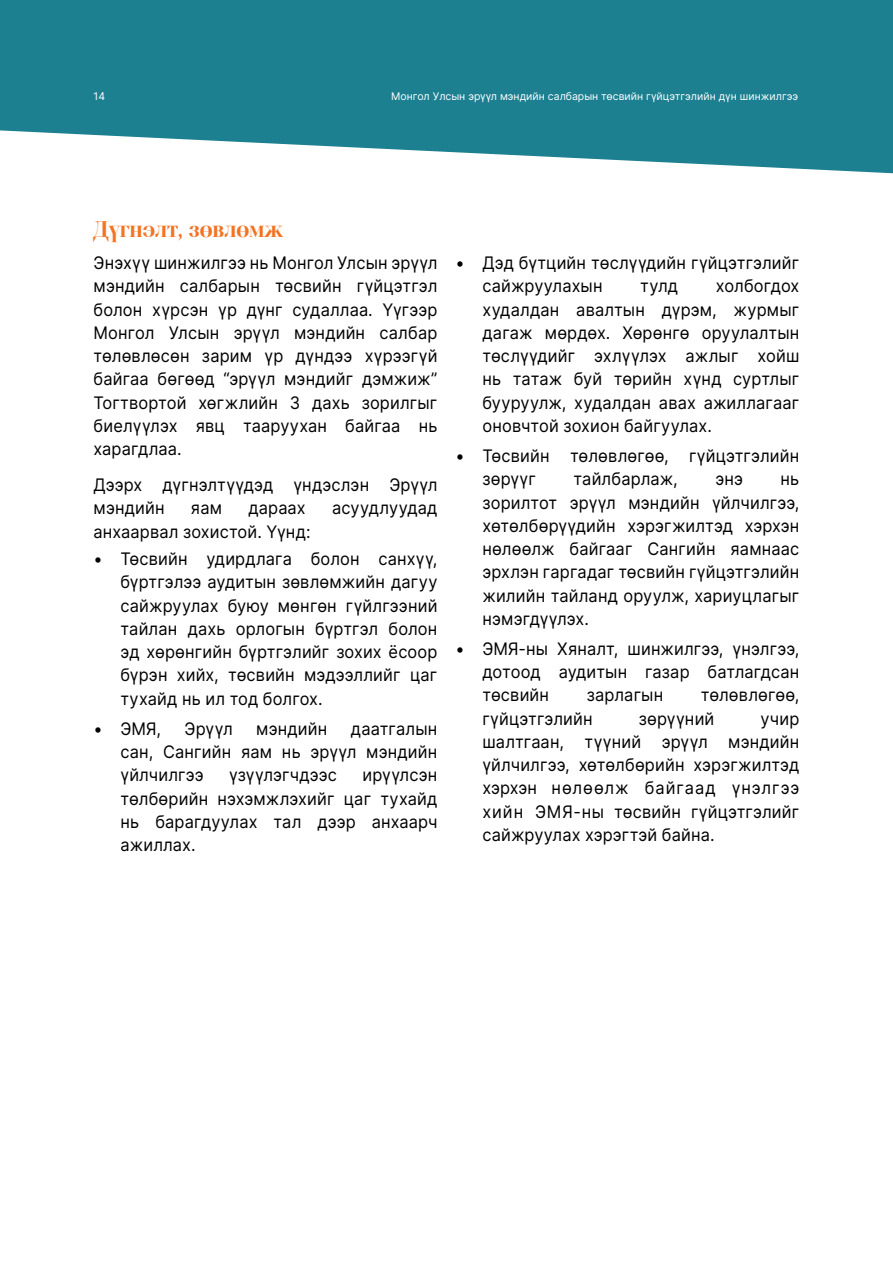
<style>
.page{position:relative;width:893px;height:1263px;background:#fff}
.page>*{position:absolute;margin:0;border:0;box-sizing:border-box;transform-origin:0 0}
.t1{font:600 22.5px "TT Livret Display";color:#f47322}
.t2{font:17.25px/23.2px "Inter V";letter-spacing:.01em;color:#000;text-align:justify;scale:.95 1}
.t3{font:10.5px "Inter V";color:#fff}
</style>
<div class="page">
<svg style="left:0;top:0;width:893px;height:173px;background:#388f9e"></svg>
<p class="t3" style="left:94px;top:89px;width:13px">14</p>
<p class="t3" style="left:391px;top:89px;width:409px">Монгол Улсын эрүүл мэндийн салбарын төсвийн гүйцэтгэлийн дүн шинжилгээ</p>
<h1 class="t1" style="left:94px;top:216px;width:191px">Дүгнэлт, зөвлөмж</h1>
<p class="t2" style="left:94px;top:251px;width:364px">Энэхүү шинжилгээ нь Монгол Улсын эрүүл мэндийн салбарын төсвийн гүйцэтгэл болон хүрсэн үр дүнг судаллаа. Үүгээр Монгол Улсын эрүүл мэндийн салбар төлөвлөсөн зарим үр дүндээ хүрээгүй байгаа бөгөөд “эрүүл мэндийг дэмжиж” Тогтвортой хөгжлийн 3 дахь зорилгыг биелүүлэх явц тааруухан байгаа нь харагдлаа.</p>
<p class="t2" style="left:94px;top:473px;width:364px">Дээрх дүгнэлтүүдэд үндэслэн Эрүүл мэндийн</p>
<p class="t2" style="left:191px;top:496px;width:34px">яам</p>
<p class="t2" style="left:248px;top:496px;width:62px">дараах</p>
<p class="t2" style="left:332px;top:496px;width:112px">асуудлуудад</p>
<p class="t2" style="left:94px;top:519px;width:230px">анхаарвал зохистой. Үүнд:</p>
<p class="t2" style="left:121px;top:547px;width:335px;text-indent:-27px">• Төсвийн удирдлага болон санхүү, бүртгэлээ аудитын зөвлөмжийн дагуу сайжруулах буюу мөнгөн гүйлгээний тайлан дахь орлогын бүртгэл болон эд хөрөнгийн бүртгэлийг зохих ёсоор бүрэн хийх, төсвийн мэдээллийг цаг тухайд нь ил тод болгох.</p>
<p class="t2" style="left:94px;top:716px;width:73px">• ЭМЯ,</p>
<p class="t2" style="left:185px;top:716px;width:52px">Эрүүл</p>
<p class="t2" style="left:256px;top:716px;width:76px">мэндийн</p>
<p class="t2" style="left:121px;top:716px;width:335px;text-indent:230px">даатгалын сан, Сангийн яам нь эрүүл мэндийн үйлчилгээ</p>
<p class="t2" style="left:121px;top:763px;width:335px;text-indent:242px">ирүүлсэн төлбөрийн нэхэмжлэхийг цаг тухайд нь барагдуулах тал дээр анхаарч ажиллах.</p>
<p class="t2" style="left:229px;top:763px;width:115px">үзүүлэгчдээс</p>
<p class="t2" style="left:482px;top:251px;width:335px;text-indent:-27px">• Дэд бүтцийн төслүүдийн гүйцэтгэлийг сайжруулахын</p>
<p class="t2" style="left:482px;top:274px;width:335px;text-indent:233px">холбогдох худалдан авалтын дүрэм, журмыг дагаж мөрдөх. Хөрөнгө оруулалтын төслүүдийг эхлүүлэх ажлыг хойш нь татаж буй төрийн хүнд суртлыг бууруулж, худалдан авах ажиллагааг оновчтой зохион байгуулах.</p>
<p class="t2" style="left:482px;top:444px;width:335px;text-indent:-27px">• Төсвийн төлөвлөгөө, гүйцэтгэлийн зөрүүг</p>
<p class="t2" style="left:640px;top:274px;width:41px">тулд</p>
<p class="t2" style="left:573px;top:467px;width:111px">тайлбарлаж,</p>
<p class="t2" style="left:715px;top:467px;width:31px">энэ</p>
<p class="t2" style="left:482px;top:467px;width:335px;text-indent:298px">нь зорилтот эрүүл мэндийн үйлчилгээ, хөтөлбөрүүдийн хэрэгжилтэд хэрхэн нөлөөлж байгааг Сангийн яамнаас эрхлэн гаргадаг төсвийн гүйцэтгэлийн жилийн тайланд оруулж, хариуцлагыг нэмэгдүүлэх.</p>
<p class="t2" style="left:482px;top:637px;width:335px;text-indent:-27px">• ЭМЯ-ны Хяналт, шинжилгээ, үнэлгээ, дотоод аудитын газар батлагдсан төсвийн</p>
<p class="t2" style="left:587px;top:683px;width:82px">зарлагын</p>
<p class="t2" style="left:701px;top:683px;width:105px">төлөвлөгөө,</p>
<p class="t2" style="left:482px;top:706px;width:118px">гүйцэтгэлийн</p>
<p class="t2" style="left:639px;top:706px;width:81px">зөрүүний</p>
<p class="t2" style="left:482px;top:706px;width:335px;text-indent:278px">учир шалтгаан, түүний эрүүл мэндийн үйлчилгээ, хөтөлбөрийн хэрэгжилтэд хэрхэн нөлөөлж байгаад үнэлгээ хийн ЭМЯ-ны төсвийн гүйцэтгэлийг сайжруулах хэрэгтэй байна.</p>
</div>
